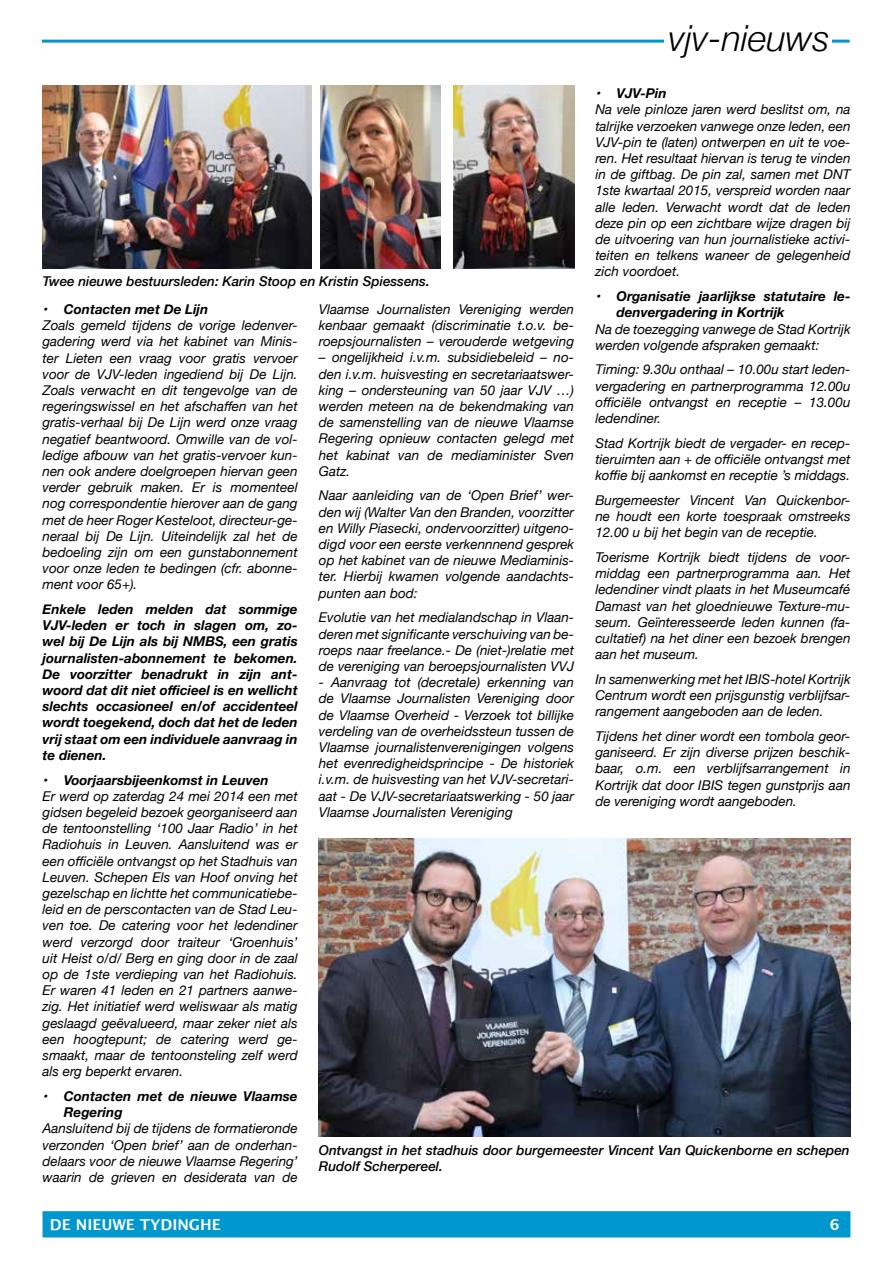
<style>
.page{position:relative;width:893px;height:1263px;background:#fff}
.page>*{position:absolute;margin:0;border:0;box-sizing:border-box;transform-origin:0 0}
.t1{font:italic 300 36px "Helvetica Neue";color:#000}
.t2{font:700 15px "Lucida Grande";color:#fff}
.t3{font:italic 13.5px/16.2px "Helvetica Neue";color:#000;text-align:justify}
.t4{font:italic 700 13.5px/16.2px "Helvetica Neue";color:#000}
.t5{font:italic 500 13.5px/16.2px "Helvetica Neue";color:#000}
</style>
<div class="page">
<div style="left:43px;top:1211px;width:807px;height:26px;background:#0097ce;border:2px solid #0097ce"></div>
<hr style="left:42px;top:40px;width:808px;height:3px;background:#0097ce">
<div style="left:664px;top:24px;width:168px;height:30px;background:#fff"></div>
<img style="left:43px;top:85px;width:269px;height:184px">
<img style="left:321px;top:85px;width:120px;height:184px">
<img style="left:453px;top:85px;width:121px;height:184px">
<img style="left:319px;top:839px;width:531px;height:297px">
<h1 class="t1" style="left:669px;top:9px;width:163px">vjv-nieuws</h1>
<p class="t4" style="left:595px;top:86px;width:73px">• VJV-Pin</p>
<p class="t3" style="left:595px;top:102px;width:257px">Na vele pinloze jaren werd beslitst om, na talrijke verzoeken vanwege onze leden, een VJV-pin te (laten) ontwerpen en uit te voe&shy;ren. Het resultaat hiervan is terug te vinden in de giftbag. De pin zal, samen met DNT 1ste kwartaal 2015, verspreid worden naar alle leden. Verwacht wordt dat de leden deze pin op een zichtbare wijze dragen bij de uitvoering van hun journalistieke activi&shy;teiten en telkens waneer de gelegenheid zich voordoet.</p>
<p class="t4" style="left:617px;top:289px;width:235px;text-indent:-21px">• Organisatie jaarlijkse statutaire le&shy;denvergadering in Kortrijk</p>
<p class="t3" style="left:595px;top:321px;width:257px">Na de toezegging vanwege de Stad Kortrijk werden volgende afspraken gemaakt:</p>
<p class="t3" style="left:595px;top:362px;width:257px">Timing: 9.30u onthaal – 10.00u start leden&shy;vergadering en partnerprogramma 12.00u officiële ontvangst en receptie – 13.00u ledendiner.</p>
<p class="t3" style="left:595px;top:436px;width:257px">Stad Kortrijk biedt de vergader- en recep&shy;tieruimten aan + de officiële ontvangst met koffie bij aankomst en receptie ’s middags.</p>
<p class="t3" style="left:595px;top:493px;width:257px">Burgemeester Vincent Van Quickenbor&shy;ne houdt een korte toespraak omstreeks 12.00 u bij het begin van de receptie.</p>
<p class="t3" style="left:595px;top:550px;width:257px">Toerisme Kortrijk biedt tijdens de voor&shy;middag een partnerprogramma aan. Het ledendiner vindt plaats in het Museumcafé Damast van het gloednieuwe Texture-mu&shy;seum. Geïnteresseerde leden kunnen (fa&shy;cultatief) na het diner een bezoek brengen aan het museum.</p>
<p class="t3" style="left:595px;top:672px;width:257px">In samenwerking met het IBIS-hotel Kortrijk Centrum wordt een prijsgunstig verblijfsar&shy;rangement aangeboden aan de leden.</p>
<p class="t3" style="left:595px;top:729px;width:257px">Tijdens het diner wordt een tombola geor&shy;ganiseerd. Er zijn diverse prijzen beschik&shy;baar, o.m. een verblijfsarrangement in Kortrijk dat door IBIS tegen gunstprijs aan de vereniging wordt aangeboden.</p>
<p class="t5" style="left:43px;top:272px;width:389px">Twee nieuwe bestuursleden: Karin Stoop en Kristin Spiessens.</p>
<p class="t4" style="left:43px;top:301px;width:167px">• Contacten met De Lijn</p>
<p class="t3" style="left:43px;top:318px;width:257px">Zoals gemeld tijdens de vorige ledenver&shy;gadering werd via het kabinet van Minis&shy;ter Lieten een vraag voor gratis vervoer voor de VJV-leden ingediend bij De Lijn.<br>Zoals verwacht en dit tengevolge van de regeringswissel en het afschaffen van het gratis-verhaal bij De Lijn werd onze vraag negatief beantwoord. Omwille van de vol&shy;ledige afbouw van het gratis-vervoer kun&shy;nen ook andere doelgroepen hiervan geen verder gebruik maken. Er is momenteel nog correspondentie hierover aan de gang met de heer Roger Kesteloot, directeur-ge&shy;neraal bij De Lijn. Uiteindelijk zal het de bedoeling zijn om een gunstabonnement voor onze leden te bedingen (cfr. abonne&shy;ment voor 65+).</p>
<p class="t4" style="left:43px;top:601px;width:257px;text-align:justify">Enkele leden melden dat sommige VJV-leden er toch in slagen om, zo&shy;wel bij De Lijn als bij NMBS, een gratis journalisten-abonnement te bekomen.<br>De voorzitter benadrukt in zijn ant&shy;woord dat dit niet officieel is en wellicht slechts occasioneel en/of accidenteel wordt toegekend, doch dat het de leden vrij staat om een individuele aanvraag in te dienen.</p>
<p class="t4" style="left:43px;top:772px;width:228px">• Voorjaarsbijeenkomst in Leuven</p>
<p class="t3" style="left:43px;top:789px;width:257px">Er werd op zaterdag 24 mei 2014 een met gidsen begeleid bezoek georganiseerd aan de tentoonstelling ‘100 Jaar Radio’ in het Radiohuis in Leuven. Aansluitend was er een officiële ontvangst op het Stadhuis van Leuven. Schepen Els van Hoof onving het gezelschap en lichtte het communicatiebe&shy;leid en de perscontacten van de Stad Leu&shy;ven toe. De catering voor het ledendiner werd verzorgd door traiteur ‘Groenhuis’ uit Heist o/d/ Berg en ging door in de zaal op de 1ste verdieping van het Radiohuis.<br>Er waren 41 leden en 21 partners aanwe&shy;zig. Het initiatief werd weliswaar als matig geslaagd geëvalueerd, maar zeker niet als een hoogtepunt; de catering werd ge&shy;smaakt, maar de tentoonsteling zelf werd als erg beperkt ervaren.</p>
<p class="t4" style="left:64px;top:1088px;width:235px;text-indent:-21px">• Contacten met de nieuwe Vlaamse<br>Regering</p>
<p class="t3" style="left:43px;top:1121px;width:257px">Aansluitend bij de tijdens de formatieronde verzonden ‘Open brief’ aan de onderhan&shy;delaars voor de nieuwe Vlaamse Regering’ waarin de grieven en desiderata van de</p>
<p class="t3" style="left:319px;top:302px;width:257px">Vlaamse Journalisten Vereniging werden kenbaar gemaakt (discriminatie t.o.v. be&shy;roepsjournalisten – verouderde wetgeving</p>
<p class="t3" style="left:319px;top:350px;width:257px">– ongelijkheid i.v.m. subsidiebeleid – no&shy;den i.v.m. huisvesting en secretariaatswer&shy;king – ondersteuning van 50 jaar VJV …) werden meteen na de bekendmaking van de samenstelling van de nieuwe Vlaamse Regering opnieuw contacten gelegd met het kabinat van de mediaminister Sven Gatz.</p>
<p class="t3" style="left:319px;top:488px;width:257px">Naar aanleiding van de ‘Open Brief’ wer&shy;den wij (Walter Van den Branden, voorzitter en Willy Piasecki, ondervoorzitter) uitgeno&shy;digd voor een eerste verkennnend gesprek op het kabinet van de nieuwe Mediaminis&shy;ter. Hierbij kwamen volgende aandachts&shy;punten aan bod:</p>
<p class="t3" style="left:319px;top:610px;width:257px">Evolutie van het medialandschap in Vlaan&shy;deren met significante verschuiving van be&shy;roeps naar freelance.- De (niet-)relatie met de vereniging van beroepsjournalisten VVJ</p>
<p class="t3" style="left:319px;top:675px;width:257px">- Aanvraag tot (decretale) erkenning van de Vlaamse Journalisten Vereniging door de Vlaamse Overheid - Verzoek tot billijke verdeling van de overheidssteun tussen de Vlaamse journalistenverenigingen volgens het evenredigheidsprincipe - De historiek i.v.m. de huisvesting van het VJV-secretari&shy;aat - De VJV-secretariaatswerking - 50 jaar Vlaamse Journalisten Vereniging</p>
<p class="t5" style="left:319px;top:1141px;width:532px">Ontvangst in het stadhuis door burgemeester Vincent Van Quickenborne en schepen<br>Rudolf Scherpereel.</p>
<p class="t2" style="left:50px;top:1213px;width:172px">DE NIEUWE TYDINGHE</p>
<p class="t2" style="left:830px;top:1213px;width:11px">6</p>
</div>
